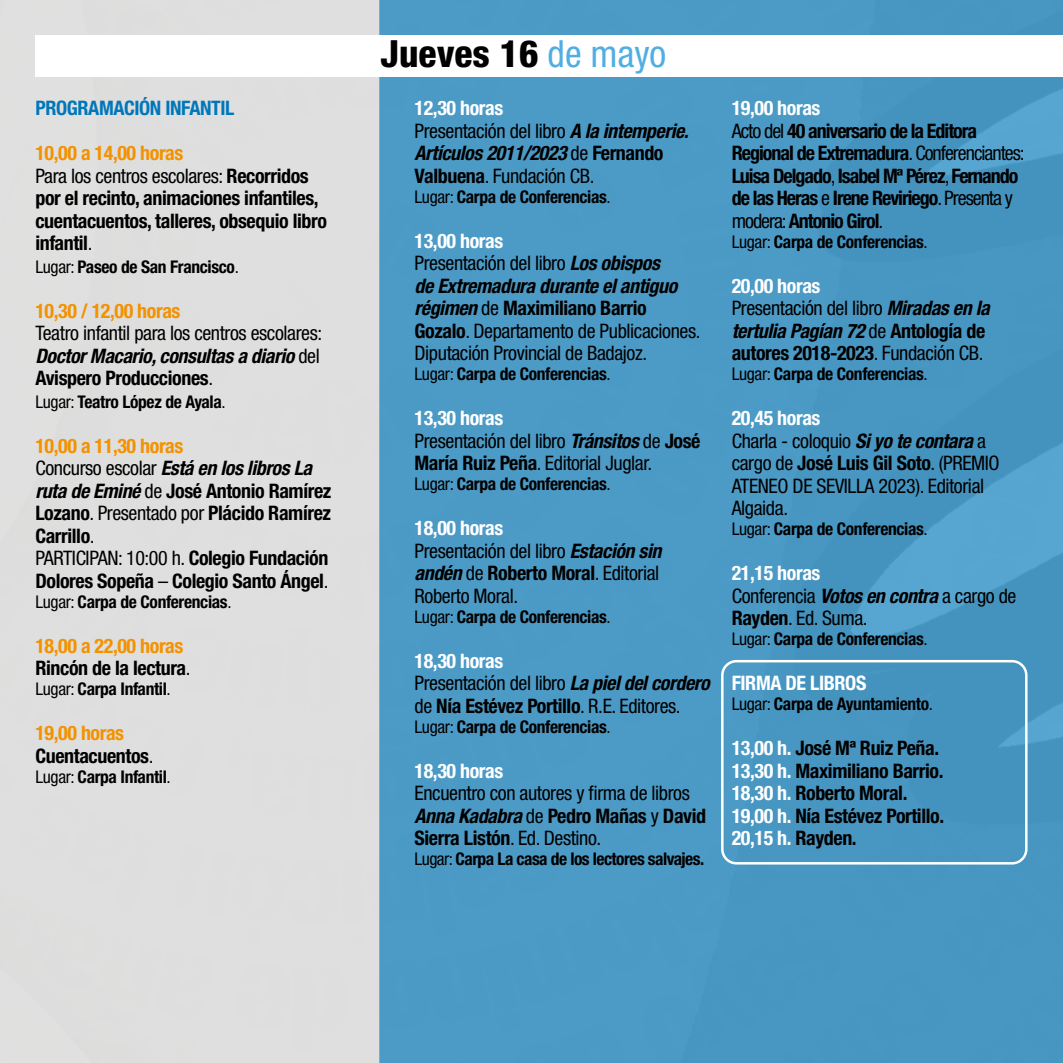
<style>
.page{position:relative;width:1063px;height:1063px;background:#fff}
.page>*{position:absolute;margin:0;border:0;box-sizing:border-box;transform-origin:0 0}
.t1{font:800 condensed 37.5px "Helvetica Neue LT Std";color:#000}
.t2{font:condensed 20px/22.5px "Helvetica Neue LT Std";letter-spacing:-.02em;color:#000}
.t3{font:700 condensed 20px/22.5px "Helvetica Neue LT Std";letter-spacing:-.02em;color:#000}
.t4{font:700 condensed 20px/22.5px "Helvetica Neue LT Std";letter-spacing:-.05em;color:#000}
.t5{font:700 condensed 20px "Helvetica Neue LT Std";letter-spacing:-.02em;color:#fff}
.t6{font:700 condensed 20px "Helvetica Neue LT Std";letter-spacing:-.02em;color:#0077ba}
.t7{font:700 condensed 20px "Helvetica Neue LT Std";letter-spacing:-.02em;color:#f39200}
.t8{font:700 condensed 17.5px "Helvetica Neue LT Std";letter-spacing:-.02em;color:#000}
.s1{color:#f39200}
.s2{font-weight:400}
.s3{font-weight:700;font-style:italic}
.s4{font-weight:700}
.s5{font-style:italic}
.s6{font-weight:400;color:#51aee2}
.s7{font-weight:700;color:#fff}
.s8{color:#fff}
</style>
<div class="page">
<div style="left:0;top:0;width:379px;height:1063px;background:#dfdfdf"></div>
<div style="left:379px;top:0;width:684px;height:1063px;background:#4b99c5"></div>
<div style="left:35px;top:35px;width:1028px;height:42px;background:#fff"></div>
<div style="left:721px;top:660px;width:307px;height:205px;border:2px solid #fff;border-radius:14px"></div>
<p class="t6" style="left:35px;top:96px;width:200px">PROGRAMACIÓN INFANTIL</p>
<p class="t3" style="left:35px;top:142px;width:293px"><span class="s1">10,00 a 14,00 horas<br></span><span class="s2">Para los centros escolares:</span> Recorridos por el recinto, animaciones infantiles, cuentacuentos, talleres, obsequio libro infantil<span class="s2">.</span></p>
<p class="t8" style="left:35px;top:256px;width:205px"><span class="s2">Lugar:</span> Paseo de San Francisco<span class="s2">.</span></p>
<p class="t7" style="left:35px;top:299px;width:147px">10,30 / 12,00 horas</p>
<p class="t2" style="left:35px;top:322px;width:288px">Teatro infantil para los centros escolares:<br><span class="s3">Doctor Macario, consultas a diario</span> del<br><span class="s4">Avispero Producciones</span>.</p>
<p class="t8" style="left:35px;top:391px;width:192px"><span class="s2">Lugar:</span> Teatro López de Ayala<span class="s2">.</span></p>
<p class="t3" style="left:35px;top:434px;width:298px"><span class="s1">10,00 a 11,30 horas<br></span><span class="s2">Concurso escolar</span> <span class="s5">Está en los libros La ruta de Eminé</span> <span class="s2">de</span> José Antonio Ramírez<br>Lozano<span class="s2">. Presentado por</span> Plácido Ramírez<br>Carrillo<span class="s2">.<br>PARTICIPAN: 10:00 h.</span> Colegio Fundación<br>Dolores Sopeña <span class="s2">–</span> Colegio Santo Ángel<span class="s2">.</span></p>
<p class="t8" style="left:35px;top:591px;width:198px"><span class="s2">Lugar:</span> Carpa de Conferencias<span class="s2">.</span></p>
<p class="t3" style="left:35px;top:634px;width:157px"><span class="s1">18,00 a 22,00 horas<br></span>Rincón de la lectura<span class="s2">.</span></p>
<p class="t8" style="left:35px;top:678px;width:137px"><span class="s2">Lugar:</span> Carpa Infantil<span class="s2">.</span></p>
<p class="t3" style="left:35px;top:722px;width:120px"><span class="s1">19,00 horas<br></span>Cuentacuentos<span class="s2">.</span></p>
<p class="t8" style="left:35px;top:766px;width:137px"><span class="s2">Lugar:</span> Carpa Infantil<span class="s2">.</span></p>
<h1 class="t1" style="left:380px;top:31px;width:287px">Jueves 16 <span class="s6">de mayo</span></h1>
<p class="t2" style="left:415px;top:97px;width:276px"><span class="s7">12,30 horas<br></span>Presentación del libro <span class="s3">A la intemperie.<br>Artículos 2011/2023</span> de <span class="s4">Fernando<br>Valbuena</span>. Fundación CB.</p>
<p class="t8" style="left:415px;top:186px;width:198px"><span class="s2">Lugar:</span> Carpa de Conferencias<span class="s2">.</span></p>
<p class="t2" style="left:415px;top:229px;width:288px"><span class="s7">13,00 horas<br></span>Presentación del libro <span class="s3">Los obispos<br>de Extremadura durante el antiguo régimen</span> de <span class="s4">Maximiliano Barrio<br>Gozalo</span>. Departamento de Publicaciones.<br>Diputación Provincial de Badajoz.</p>
<p class="t8" style="left:415px;top:363px;width:198px"><span class="s2">Lugar:</span> Carpa de Conferencias<span class="s2">.</span></p>
<p class="t2" style="left:415px;top:407px;width:287px"><span class="s7">13,30 horas<br></span>Presentación del libro <span class="s3">Tránsitos</span> de <span class="s4">José<br>María Ruiz Peña</span>. Editorial Juglar.</p>
<p class="t8" style="left:415px;top:473px;width:198px"><span class="s2">Lugar:</span> Carpa de Conferencias<span class="s2">.</span></p>
<p class="t2" style="left:415px;top:517px;width:248px"><span class="s7">18,00 horas<br></span>Presentación del libro <span class="s3">Estación sin andén</span> de <span class="s4">Roberto Moral</span>. Editorial<br>Roberto Moral.</p>
<p class="t8" style="left:415px;top:606px;width:198px"><span class="s2">Lugar:</span> Carpa de Conferencias<span class="s2">.</span></p>
<p class="t2" style="left:415px;top:649px;width:297px"><span class="s7">18,30 horas<br></span>Presentación del libro <span class="s3">La piel del cordero </span>de <span class="s4">Nía Estévez Portillo</span>. R.E. Editores.</p>
<p class="t8" style="left:415px;top:716px;width:198px"><span class="s2">Lugar:</span> Carpa de Conferencias<span class="s2">.</span></p>
<p class="t5" style="left:415px;top:759px;width:90px">18,30 horas</p>
<p class="t2" style="left:415px;top:782px;width:293px">Encuentro con autores y firma de libros<br><span class="s3">Anna Kadabra</span> de <span class="s4">Pedro Mañas</span> y <span class="s4">David<br>Sierra Listón</span>. Ed. Destino.</p>
<p class="t8" style="left:415px;top:848px;width:291px"><span class="s2">Lugar:</span> Carpa La casa de los lectores salvajes.</p>
<p class="t4" style="left:732px;top:97px;width:295px"><span class="s8">19,00 horas<br></span><span class="s2">Acto del</span> 40 aniversario de la Editora Regional de Extremadura<span class="s2">. Conferenciantes:<br></span>Luisa Delgado<span class="s2">,</span> Isabel Mª Pérez<span class="s2">,</span> Fernando de las Heras <span class="s2">e</span> Irene Reviriego<span class="s2">. Presenta y modera:</span> Antonio Girol<span class="s2">.</span></p>
<p class="t8" style="left:732px;top:231px;width:198px"><span class="s2">Lugar:</span> Carpa de Conferencias<span class="s2">.</span></p>
<p class="t2" style="left:732px;top:274px;width:259px"><span class="s7">20,00 horas<br></span>Presentación del libro <span class="s3">Miradas en la tertulia Pagían 72</span> de <span class="s4">Antología de autores 2018-2023</span>. Fundación CB.</p>
<p class="t8" style="left:732px;top:363px;width:198px"><span class="s2">Lugar:</span> Carpa de Conferencias<span class="s2">.</span></p>
<p class="t2" style="left:732px;top:407px;width:269px"><span class="s7">20,45 horas<br></span>Charla - coloquio <span class="s3">Si yo te contara</span> a cargo de <span class="s4">José Luis Gil Soto</span>. (PREMIO<br>ATENEO DE SEVILLA 2023). Editorial<br>Algaida.</p>
<p class="t8" style="left:732px;top:518px;width:198px"><span class="s2">Lugar:</span> Carpa de Conferencias<span class="s2">.</span></p>
<p class="t2" style="left:732px;top:562px;width:286px"><span class="s7">21,15 horas<br></span>Conferencia <span class="s3">Votos en contra</span> a cargo de<br><span class="s4">Rayden</span>. Ed. Suma.</p>
<p class="t8" style="left:732px;top:628px;width:198px"><span class="s2">Lugar:</span> Carpa de Conferencias<span class="s2">.</span></p>
<p class="t5" style="left:732px;top:671px;width:136px">FIRMA DE LIBROS</p>
<p class="t8" style="left:732px;top:693px;width:203px"><span class="s2">Lugar:</span> Carpa de Ayuntamiento<span class="s2">.</span></p>
<p class="t3" style="left:732px;top:737px;width:214px"><span class="s8">13,00 h.</span> José Mª Ruiz Peña.<br><span class="s8">13,30 h.</span> Maximiliano Barrio.<br><span class="s8">18,30 h.</span> Roberto Moral.<br><span class="s8">19,00 h.</span> Nía Estévez Portillo.<br><span class="s8">20,15 h.</span> Rayden.</p>
</div>
